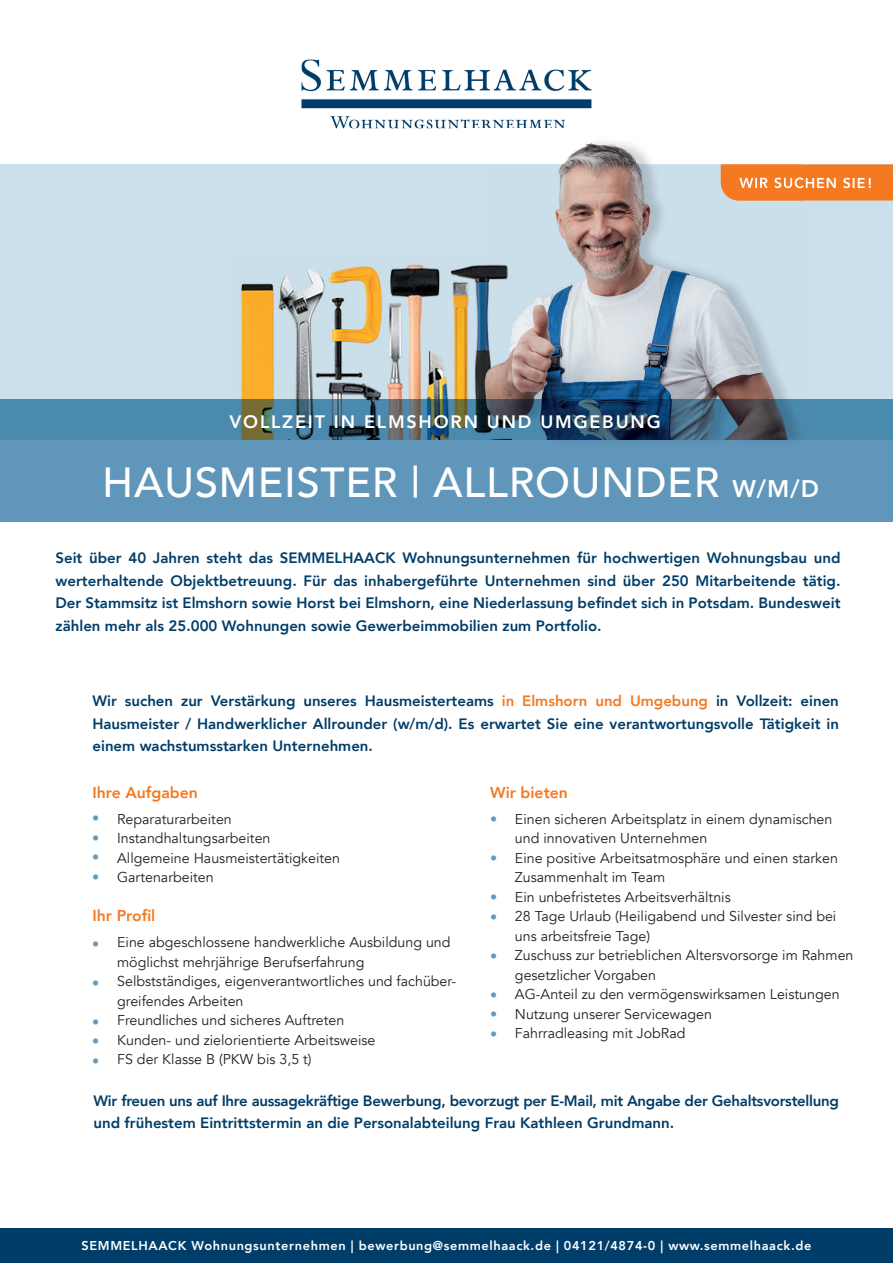
<style>
.page{position:relative;width:893px;height:1263px;background:#fff}
.page>*{position:absolute;margin:0;border:0;box-sizing:border-box;transform-origin:0 0}
.t1{font:500 45px "Avenir";letter-spacing:.02em;color:#fff}
.t2{font:500 42px "Avenir";letter-spacing:.02em;color:#fff}
.t3{font:800 18px "Avenir";letter-spacing:.1em;color:#fff}
.t4{font:800 15.75px "Avenir";color:#f47921}
.t5{font:800 15px/22.5px "Avenir";color:#003d69;text-align:justify}
.t6{font:800 15px/22.5px "Avenir";letter-spacing:-.02em;color:#003d69}
.t7{font:14.25px/19.5px "Avenir";color:#231f20}
.t8{font:14.25px/19.5px "Avenir";color:#6399bf;text-align:justify}
.t9{font:800 14.25px "Avenir";letter-spacing:.06em;color:#fff}
.t10{font:800 12.75px "Avenir";letter-spacing:.05em;color:#fff}
.s1{font-weight:800;font-size:24px}
.s2{color:#f47921}
</style>
<div class="page">
<div style="left:0;top:164px;width:893px;height:280px;background:#cbe0eb"></div>
<img style="left:233px;top:264px;width:225px;height:176px">
<img style="left:301px;top:60px;width:290px;height:68px">
<div style="left:0;top:440px;width:893px;height:82px;background:#6196bb"></div>
<div style="left:0;top:1229px;width:893px;height:34px;background:#003d69"></div>
<div style="left:805px;top:164px;width:88px;height:37px;background:#f47921"></div>
<img style="left:486px;top:399px;width:319px;height:41px">
<img style="left:458px;top:264px;width:28px;height:176px">
<img style="left:511px;top:141px;width:235px;height:164px">
<img style="left:511px;top:305px;width:277px;height:94px">
<img style="left:486px;top:264px;width:25px;height:135px">
<img style="left:721px;top:164px;width:84px;height:37px">
<img style="left:739px;top:178px;width:66px;height:10px">
<div style="left:805px;top:399px;width:88px;height:41px;background:#4b8aaf"></div>
<div style="left:0;top:399px;width:233px;height:41px;background:#4b8aaf"></div>
<p class="t9" style="left:739px;top:172px;width:134px">WIR SUCHEN SIE!</p>
<p class="t3" style="left:229px;top:407px;width:433px">VOLLZEIT IN ELMSHORN UND UMGEBUNG</p>
<h2 class="t2" style="left:102px;top:446px;width:718px">HAUSMEISTER | ALLROUNDER <span class="s1">W/M/D</span></h2>
<h1 class="t1" style="left:111px;top:445px;width:601px">IMMOBILIEN-CONTROLLER</h1>
<p class="t5" style="left:56px;top:547px;width:786px">Seit über 40 Jahren steht das SEMMELHAACK Wohnungsunternehmen für hochwertigen Wohnungsbau und werterhaltende Objektbetreuung. Für das inhabergeführte Unternehmen sind über 250 Mitarbeitende tätig.<br>Der Stammsitz ist Elmshorn sowie Horst bei Elmshorn, eine Niederlassung befindet sich in Potsdam. Bundesweit zählen mehr als 25.000 Wohnungen sowie Gewerbeimmobilien zum Portfolio.</p>
<p class="t5" style="left:92px;top:690px;width:748px">Wir suchen zur Verstärkung unseres Hausmeisterteams <span class="s2">in Elmshorn und Umgebung</span> in Vollzeit: einen Hausmeister / Handwerklicher Allrounder (w/m/d). Es erwartet Sie eine verantwortungsvolle Tätigkeit in einem wachstumsstarken Unternehmen.</p>
<p class="t4" style="left:92px;top:780px;width:107px">Ihre Aufgaben</p>
<p class="t7" style="left:117px;top:809px;width:224px">Reparaturarbeiten<br>Instandhaltungsarbeiten<br>Allgemeine Hausmeistertätigkeiten<br>Gartenarbeiten</p>
<p class="t4" style="left:92px;top:904px;width:64px">Ihr Profil</p>
<p class="t7" style="left:117px;top:933px;width:341px">Eine abgeschlossene handwerkliche Ausbildung und möglichst mehrjährige Berufserfahrung Selbstständiges, eigenverantwortliches und fachüber&shy;greifendes Arbeiten<br>Freundliches und sicheres Auftreten<br>Kunden- und zielorientierte Arbeitsweise<br>FS der Klasse B (PKW bis 3,5 t)</p>
<p class="t8" style="left:92px;top:809px;width:9px">• • • •</p>
<p class="t8" style="left:92px;top:934px;width:9px">•</p>
<p class="t8" style="left:92px;top:973px;width:9px">•</p>
<p class="t8" style="left:92px;top:1012px;width:9px">• • •</p>
<p class="t4" style="left:490px;top:780px;width:79px">Wir bieten</p>
<p class="t7" style="left:515px;top:809px;width:340px">Einen sicheren Arbeitsplatz in einem dynamischen und innovativen Unternehmen<br>Eine positive Arbeitsatmosphäre und einen starken Zusammenhalt im Team<br>Ein unbefristetes Arbeitsverhältnis<br>28 Tage Urlaub (Heiligabend und Silvester sind bei uns arbeitsfreie Tage)<br>Zuschuss zur betrieblichen Altersvorsorge im Rahmen gesetzlicher Vorgaben<br>AG-Anteil zu den vermögenswirksamen Leistungen Nutzung unserer Servicewagen<br>Fahrradleasing mit JobRad</p>
<p class="t8" style="left:490px;top:810px;width:9px">•</p>
<p class="t8" style="left:490px;top:849px;width:9px">•</p>
<p class="t8" style="left:490px;top:888px;width:9px">• •</p>
<p class="t8" style="left:490px;top:946px;width:9px">•</p>
<p class="t8" style="left:490px;top:985px;width:9px">• • •</p>
<p class="t6" style="left:94px;top:1089px;width:747px">Wir freuen uns auf Ihre aussagekräftige Bewerbung, bevorzugt per E-Mail, mit Angabe der Gehaltsvorstellung und frühestem Eintrittstermin an die Personalabteilung Frau Kathleen Grundmann.</p>
<p class="t10" style="left:82px;top:1236px;width:731px">SEMMELHAACK Wohnungsunternehmen | bewerbung@semmelhaack.de | 04121/4874-0 | www.semmelhaack.de</p>
</div>
